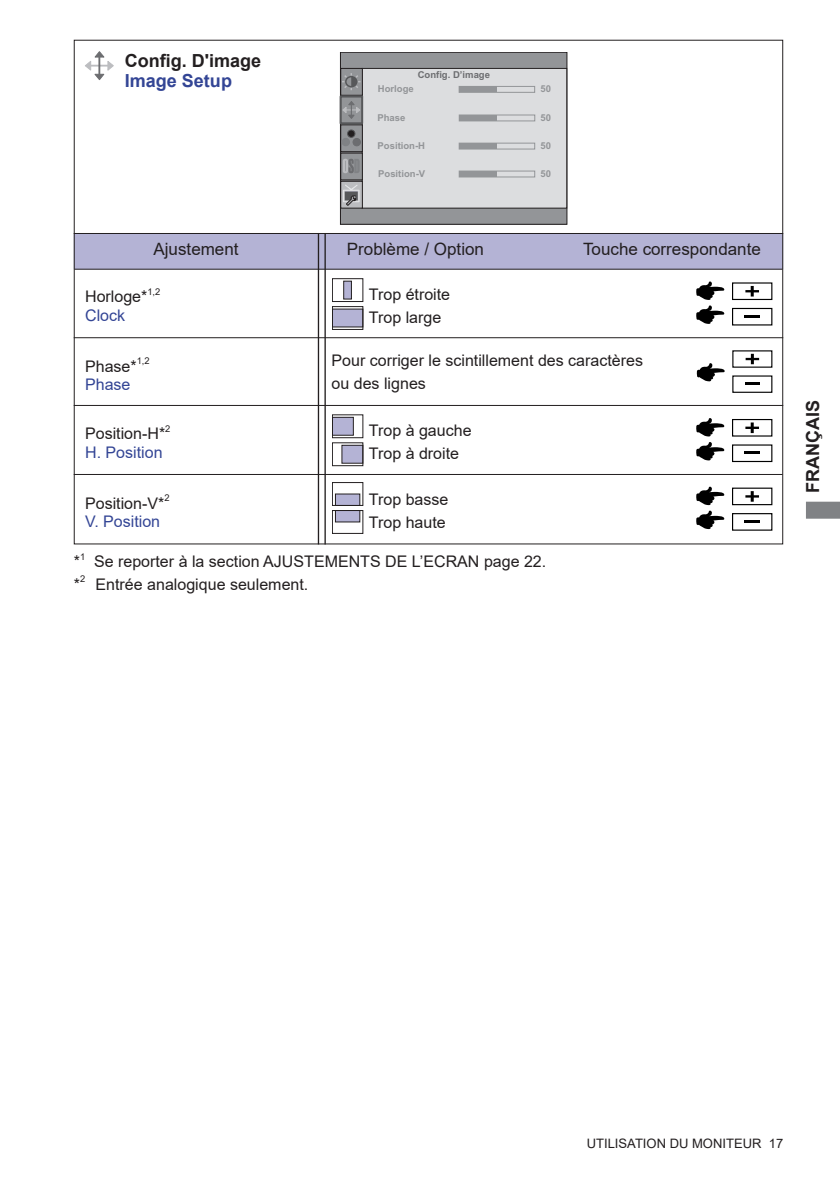
<style>
.page{position:relative;width:840px;height:1191px;background:#fff}
.page>*{position:absolute;margin:0;border:0;box-sizing:border-box;transform-origin:0 0}
.t1{font:700 18px "Arial";color:#231f20}
.t2{font:700 18px "Arial";color:#334595}
.t3{font:17px "Arial";color:#231f20}
.t4{font:16px/22.6px "Arial";color:#231f20}
.t5{font:16px "Arial";color:#334595}
.t6{font:13px "Arial";color:#231f20}
.t7{font:700 9.4px "Arial";color:#939598}
.t8{font:700 9.4px "Arial";color:#6c6d70}
.t9{font:9.4px "Arial";color:#231f20}
</style>
<div class="page">
<svg style="left:806px;top:502px;width:33px;height:16px"></svg>
<div style="left:74px;top:233px;width:708px;height:36px;background:#b4b3d5;border:2px solid #b4b3d5"></div>
<hr style="left:74px;top:269px;width:708px;height:1px;background:#231f20">
<hr style="left:74px;top:233px;width:708px;height:1px;background:#231f20">
<hr style="left:317px;top:233px;width:2px;height:311px;background:#231f20">
<hr style="left:324px;top:233px;width:1px;height:311px;background:#231f20">
<hr style="left:74px;top:474px;width:708px;height:1px;background:#231f20">
<hr style="left:74px;top:405px;width:708px;height:1px;background:#231f20">
<div style="left:332px;top:417px;width:21px;height:18px;background:#b4b3d5"></div>
<div style="left:332px;top:417px;width:21px;height:18px;border:1px solid #231f20"></div>
<div style="left:332px;top:414px;width:31px;height:24px;border:1px solid #231f20"></div>
<div style="left:342px;top:445px;width:20px;height:18px;background:#b4b3d5"></div>
<div style="left:341px;top:445px;width:22px;height:18px;border:1px solid #231f20"></div>
<div style="left:332px;top:442px;width:31px;height:24px;border:1px solid #231f20"></div>
<svg style="left:332px;top:482px;width:31px;height:52px"></svg>
<hr style="left:74px;top:337px;width:708px;height:1px;background:#231f20">
<div style="left:343px;top:281px;width:8px;height:18px;background:#b4b3d5"></div>
<div style="left:343px;top:281px;width:8px;height:18px;border:1px solid #231f20"></div>
<div style="left:332px;top:278px;width:31px;height:24px;border:1px solid #231f20"></div>
<div style="left:332px;top:309px;width:30px;height:18px;background:#b4b3d5"></div>
<div style="left:332px;top:306px;width:31px;height:24px;border:1px solid #231f20"></div>
<div style="left:340px;top:52px;width:226px;height:172px;background:#939598"></div>
<div style="left:340px;top:52px;width:227px;height:172px;border:1px solid #231f20"></div>
<div style="left:362px;top:68px;width:204px;height:140px;background:#dcdddf"></div>
<div style="left:362px;top:68px;width:204px;height:140px;border:1px solid #231f20"></div>
<div style="left:340px;top:68px;width:22px;height:27px;border:1px solid #231f20"></div>
<div style="left:340px;top:125px;width:22px;height:27px;border:1px solid #231f20"></div>
<div style="left:340px;top:153px;width:22px;height:27px;border:1px solid #231f20"></div>
<div style="left:340px;top:181px;width:22px;height:27px;background:#bcbdc0"></div>
<div style="left:340px;top:181px;width:22px;height:27px;border:1px solid #231f20"></div>
<svg style="left:340px;top:72px;width:22px;height:20px"></svg>
<svg style="left:342px;top:101px;width:18px;height:18px"></svg>
<div style="left:347px;top:130px;width:8px;height:7px;background:#231f20;border-radius:50%"></div>
<div style="left:347px;top:130px;width:8px;height:8px;border:1px solid #57585a;border-radius:50%"></div>
<div style="left:342px;top:138px;width:7px;height:8px;background:#808285;border-radius:50%"></div>
<div style="left:341px;top:138px;width:8px;height:8px;border:1px solid #808285;border-radius:50%"></div>
<div style="left:353px;top:138px;width:7px;height:8px;background:#6c6d70;border-radius:50%"></div>
<div style="left:352px;top:138px;width:8px;height:8px;border:1px solid #6c6d70;border-radius:50%"></div>
<svg style="left:343px;top:159px;width:16px;height:14px"></svg>
<svg style="left:343px;top:185px;width:16px;height:20px"></svg>
<div style="left:339px;top:95px;width:24px;height:29px;border:2px solid #57585a"></div>
<div style="left:458px;top:86px;width:76px;height:7px;border:1px solid #939598"></div>
<div style="left:459px;top:86px;width:37px;height:6px;background:#939598"></div>
<div style="left:459px;top:115px;width:75px;height:6px;border:1px solid #939598"></div>
<div style="left:459px;top:115px;width:37px;height:6px;background:#939598"></div>
<div style="left:458px;top:143px;width:76px;height:6px;border:1px solid #939598"></div>
<div style="left:459px;top:143px;width:37px;height:6px;background:#939598"></div>
<div style="left:458px;top:171px;width:76px;height:6px;border:1px solid #939598"></div>
<div style="left:459px;top:171px;width:37px;height:6px;background:#939598"></div>
<div style="left:731px;top:308px;width:41px;height:17px;border:1px solid #000"></div>
<svg style="left:744px;top:315px;width:15px;height:2px"></svg>
<svg style="left:696px;top:281px;width:28px;height:43px"></svg>
<div style="left:731px;top:282px;width:41px;height:18px;border:1px solid #000"></div>
<svg style="left:745px;top:286px;width:13px;height:10px"></svg>
<div style="left:732px;top:375px;width:40px;height:18px;border:1px solid #000"></div>
<hr style="left:744px;top:382px;width:15px;height:3px;background:#000">
<svg style="left:696px;top:363px;width:28px;height:18px"></svg>
<svg style="left:745px;top:354px;width:13px;height:10px"></svg>
<div style="left:731px;top:444px;width:41px;height:18px;border:1px solid #000"></div>
<hr style="left:744px;top:451px;width:15px;height:3px;background:#000">
<svg style="left:696px;top:418px;width:28px;height:42px"></svg>
<div style="left:731px;top:419px;width:41px;height:17px;border:1px solid #000"></div>
<svg style="left:745px;top:422px;width:13px;height:11px"></svg>
<div style="left:731px;top:513px;width:41px;height:17px;border:1px solid #000"></div>
<svg style="left:744px;top:520px;width:15px;height:2px"></svg>
<svg style="left:696px;top:486px;width:28px;height:43px"></svg>
<div style="left:731px;top:487px;width:41px;height:18px;border:1px solid #000"></div>
<svg style="left:745px;top:491px;width:13px;height:11px"></svg>
<svg style="left:85px;top:52px;width:29px;height:28px"></svg>
<p class="t1" style="left:125px;top:48px;width:138px">Config. D'image</p>
<p class="t2" style="left:125px;top:68px;width:109px">Image Setup</p>
<p class="t8" style="left:417px;top:68px;width:74px">Config. D’image</p>
<p class="t7" style="left:377px;top:83px;width:37px">Horloge</p>
<p class="t7" style="left:377px;top:111px;width:29px">Phase</p>
<p class="t7" style="left:377px;top:139px;width:49px">Position-H</p>
<p class="t7" style="left:378px;top:168px;width:48px">Position-V</p>
<p class="t7" style="left:540px;top:83px;width:12px">50</p>
<p class="t7" style="left:540px;top:111px;width:12px">50</p>
<p class="t7" style="left:540px;top:140px;width:12px">50</p>
<p class="t7" style="left:540px;top:167px;width:12px">50</p>
<p class="t3" style="left:153px;top:237px;width:87px">Ajustement</p>
<p class="t3" style="left:347px;top:237px;width:139px">Problème / Option</p>
<p class="t3" style="left:582px;top:237px;width:179px">Touche correspondante</p>
<p class="t4" style="left:85px;top:285px;width:64px">Horloge*</p>
<p class="t9" style="left:147px;top:285px;width:14px">1,2</p>
<p class="t5" style="left:85px;top:304px;width:41px">Clock</p>
<p class="t4" style="left:85px;top:354px;width:53px">Phase*</p>
<p class="t9" style="left:137px;top:354px;width:14px">1,2</p>
<p class="t5" style="left:85px;top:373px;width:47px">Phase</p>
<p class="t4" style="left:85px;top:422px;width:82px">Position-H*</p>
<p class="t9" style="left:165px;top:422px;width:7px">2</p>
<p class="t5" style="left:85px;top:441px;width:79px">H. Position</p>
<p class="t4" style="left:85px;top:492px;width:81px">Position-V*</p>
<p class="t9" style="left:164px;top:491px;width:7px">2</p>
<p class="t5" style="left:85px;top:510px;width:77px">V. Position</p>
<p class="t4" style="left:369px;top:283px;width:83px">Trop étroite<br>Trop large</p>
<p class="t4" style="left:331px;top:349px;width:313px">Pour corriger le scintillement des caractères ou des lignes</p>
<p class="t4" style="left:369px;top:419px;width:104px">Trop à gauche<br>Trop à droite</p>
<p class="t4" style="left:369px;top:488px;width:81px">Trop basse<br>Trop haute</p>
<p class="t4" style="left:74px;top:550px;width:8px">*</p>
<p class="t9" style="left:80px;top:550px;width:7px">1</p>
<p class="t4" style="left:94px;top:550px;width:453px">Se reporter à la section AJUSTEMENTS DE L’ECRAN page 22.</p>
<p class="t4" style="left:74px;top:573px;width:8px">*</p>
<p class="t9" style="left:80px;top:572px;width:7px">2</p>
<p class="t4" style="left:95px;top:573px;width:214px">Entrée analogique seulement.</p>
<p class="t1" style="left:799px;top:493px;width:94px;rotate:-90deg">FRANÇAIS</p>
<p class="t6" style="left:586px;top:1134px;width:198px">UTILISATION DU MONITEUR 17</p>
</div>
